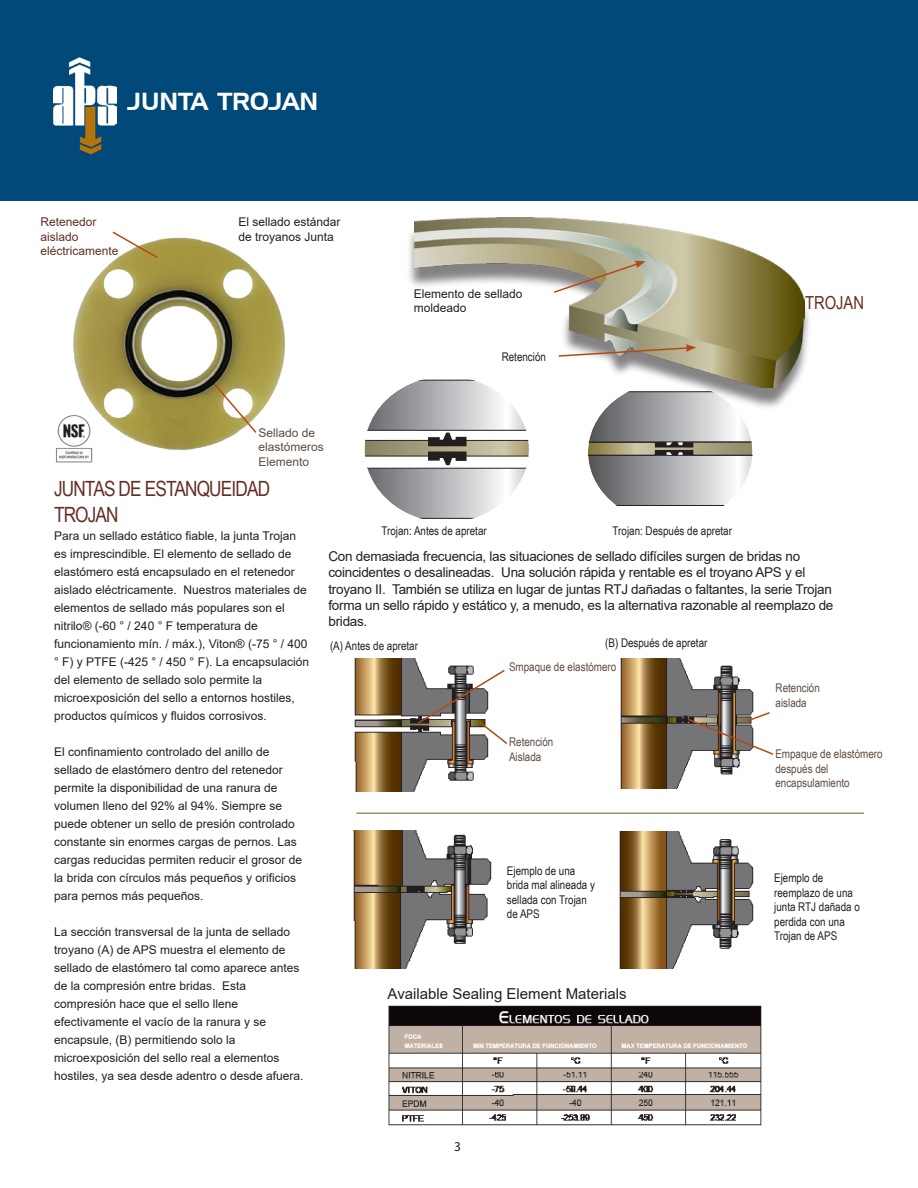
<style>
.page{position:relative;width:918px;height:1188px;background:#fff}
.page>*{position:absolute;margin:0;border:0;box-sizing:border-box;transform-origin:0 0}
.t1{font:24px "ST Huntington";color:#fff}
.t2{font:21px/25.2px "Arial Narrow";letter-spacing:-.04em;color:#632f24}
.t3{font:18px "Arial Narrow";color:#632f24}
.t4{font:15px "Arial";color:#231f20}
.t5{font:13.5px/16.2px "Arial";letter-spacing:-.02em;color:#231f20}
.t6{font:13.5px "Myriad Pro";color:#231f20}
.t7{font:12px/18px "Arial";color:#231f20}
.t8{font:12px/14.4px "Arial Narrow";color:#231f20}
.t9{font:12px/14.4px "Arial Narrow";color:#5d4c42}
.t10{font:12px/14.4px "Arial";color:#632f24}
.t11{font:12px/14.4px "Arial";color:#5d4c42}
</style>
<div class="page">
<div style="left:0;top:0;width:918px;height:200px;background:#004978"></div>
<img style="left:620px;top:658px;width:134px;height:131px">
<img style="left:354px;top:659px;width:135px;height:132px">
<img style="left:353px;top:831px;width:139px;height:138px">
<img style="left:73px;top:237px;width:213px;height:213px">
<img style="left:619px;top:831px;width:135px;height:138px">
<img style="left:388px;top:1005px;width:374px;height:121px">
<img style="left:54px;top:57px;width:63px;height:98px">
<svg style="left:416px;top:668px;width:92px;height:78px"></svg>
<svg style="left:212px;top:382px;width:46px;height:53px"></svg>
<svg style="left:111px;top:231px;width:48px;height:29px"></svg>
<img style="left:56px;top:413px;width:37px;height:50px">
<div style="left:406px;top:224px;width:406px;height:187px;background:#231f20;opacity:.56"></div>
<img style="left:415px;top:218px;width:389px;height:170px">
<svg style="left:557px;top:344px;width:139px;height:14px;background:#b5a796"></svg>
<svg style="left:552px;top:261px;width:94px;height:33px;background:#afa58b"></svg>
<svg style="left:686px;top:711px;width:88px;height:45px"></svg>
<svg style="left:364px;top:380px;width:165px;height:139px"></svg>
<svg style="left:588px;top:391px;width:164px;height:115px"></svg>
<hr style="left:356px;top:812px;width:508px;height:2px;background:#98946f">
<h1 class="t1" style="left:128px;top:88px;width:192px">JUNTA TROJAN</h1>
<p class="t10" style="left:40px;top:216px;width:80px">Retenedor aislado eléctricamente</p>
<p class="t7" style="left:238px;top:216px;width:104px;line-height:14.4px">El sellado estándar de troyanos Junta</p>
<p class="t11" style="left:259px;top:427px;width:67px">Sellado de elastómeros<br>Elemento</p>
<p class="t7" style="left:414px;top:287px;width:110px;line-height:14.4px">Elemento de sellado moldeado</p>
<h3 class="t3" style="left:805px;top:296px;width:61px">TROJAN</h3>
<p class="t8" style="left:502px;top:351px;width:46px">Retención</p>
<h2 class="t2" style="left:54px;top:478px;width:218px">JUNTAS DE ESTANQUEIDAD<br>TROJAN</h2>
<p class="t7" style="left:54px;top:528px;width:257px">Para un sellado estático fiable, la junta Trojan es imprescindible. El elemento de sellado de elastómero está encapsulado en el retenedor aislado eléctricamente. Nuestros materiales de elementos de sellado más populares son el nitrilo® (-60 ° / 240 ° F temperatura de funcionamiento mín. / máx.), Viton® (-75 ° / 400 ° F) y PTFE (-425 ° / 450 ° F). La encapsulación del elemento de sellado solo permite la microexposición del sello a entornos hostiles, productos químicos y fluidos corrosivos.</p>
<p class="t7" style="left:54px;top:744px;width:250px">El confinamiento controlado del anillo de sellado de elastómero dentro del retenedor permite la disponibilidad de una ranura de volumen lleno del 92% al 94%. Siempre se puede obtener un sello de presión controlado constante sin enormes cargas de pernos. Las cargas reducidas permiten reducir el grosor de la brida con círculos más pequeños y orificios para pernos más pequeños.</p>
<p class="t7" style="left:54px;top:924px;width:251px">La sección transversal de la junta de sellado troyano (A) de APS muestra el elemento de sellado de elastómero tal como aparece antes de la compresión entre bridas. Esta compresión hace que el sello llene efectivamente el vacío de la ranura y se encapsule, (B) permitiendo solo la microexposición del sello real a elementos hostiles, ya sea desde adentro o desde afuera.</p>
<p class="t8" style="left:382px;top:524px;width:107px">Trojan: Antes de apretar</p>
<p class="t8" style="left:613px;top:524px;width:121px">Trojan: Después de apretar</p>
<p class="t5" style="left:328px;top:550px;width:506px">Con demasiada frecuencia, las situaciones de sellado difíciles surgen de bridas no coincidentes o desalineadas. Una solución rápida y rentable es el troyano APS y el troyano II. También se utiliza en lugar de juntas RTJ dañadas o faltantes, la serie Trojan forma un sello rápido y estático y, a menudo, es la alternativa razonable al reemplazo de bridas.</p>
<p class="t8" style="left:330px;top:640px;width:90px">(A) Antes de apretar</p>
<p class="t8" style="left:605px;top:637px;width:104px">(B) Después de apretar</p>
<p class="t9" style="left:509px;top:660px;width:109px">Smpaque de elastómero</p>
<p class="t9" style="left:509px;top:736px;width:46px;line-height:15px">Retención<br>Aislada</p>
<p class="t9" style="left:776px;top:682px;width:46px">Retención aislada</p>
<p class="t9" style="left:775px;top:748px;width:109px">Empaque de elastómero después del encapsulamiento</p>
<p class="t8" style="left:507px;top:864px;width:90px">Ejemplo de una brida mal alineada y sellada con Trojan de APS</p>
<p class="t8" style="left:774px;top:872px;width:87px">Ejemplo de reemplazo de una junta RTJ dañada o perdida con una<br>Trojan de APS</p>
<p class="t4" style="left:388px;top:988px;width:240px">Available Sealing Element Materials</p>
<p class="t6" style="left:454px;top:1139px;width:8px">3</p>
</div>
